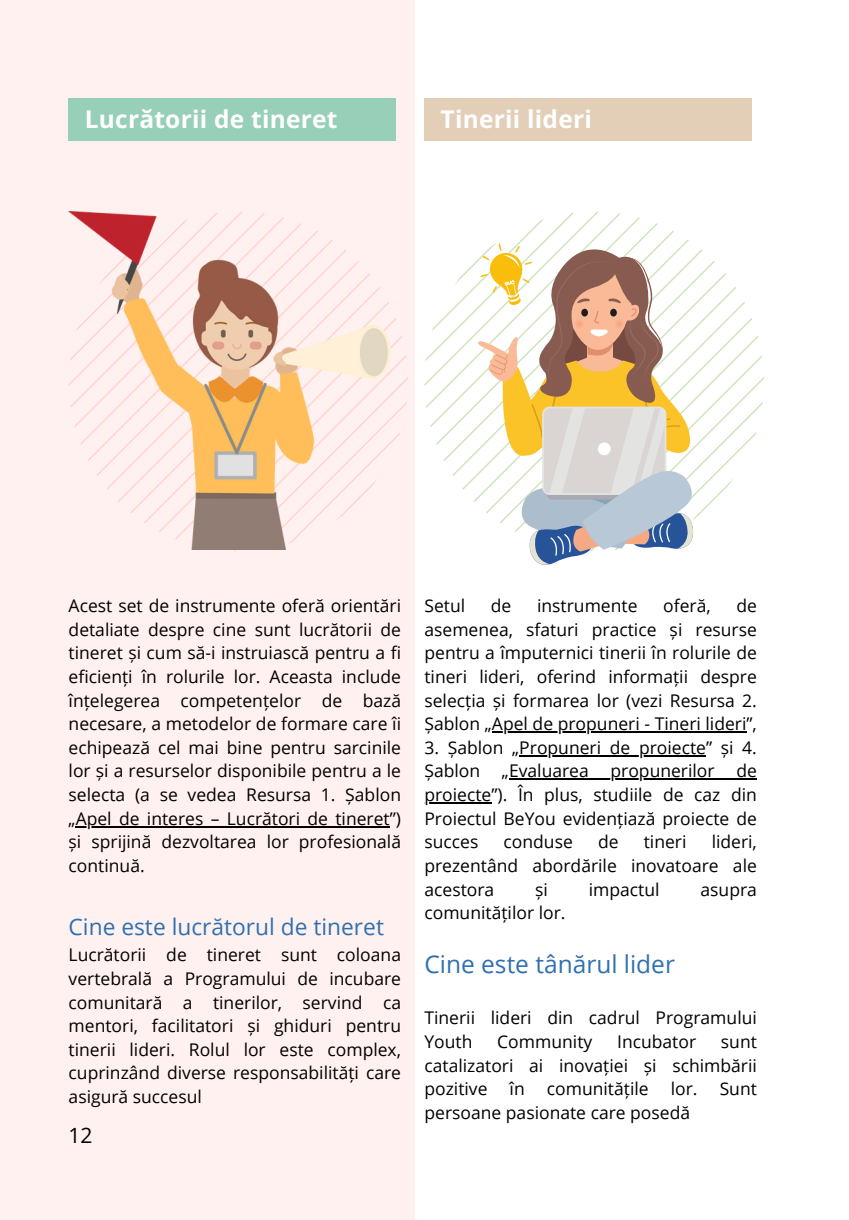
<style>
.page{position:relative;width:849px;height:1220px;background:#fff}
.page>*{position:absolute;margin:0;border:0;box-sizing:border-box;transform-origin:0 0}
.t1{font:700 24.5px "Open Sans";letter-spacing:.01em;color:#fff}
.t2{font:24.5px "Open Sans";color:#3070b0}
.t3{font:22.75px "Open Sans";color:#3070b0}
.t4{font:21px "Open Sans";color:#000}
.t5{font:17.5px/23.6px "Open Sans";color:#000;text-align:justify}
</style>
<div class="page">
<div style="left:0;top:0;width:414px;height:1219px;background:#fff1ef"></div>
<div style="left:69px;top:99px;width:327px;height:42px;background:#97cfb8"></div>
<div style="left:424px;top:99px;width:328px;height:42px;background:#e3ceb8"></div>
<svg style="left:424px;top:211px;width:340px;height:353px"></svg>
<img style="left:69px;top:211px;width:321px;height:338px">
<hr style="left:76px;top:826px;width:314px;height:1px;background:#000">
<hr style="left:492px;top:731px;width:254px;height:1px;background:#000">
<hr style="left:519px;top:755px;width:187px;height:1px;background:#000">
<hr style="left:509px;top:778px;width:248px;height:2px;background:#000">
<hr style="left:424px;top:802px;width:67px;height:1px;background:#000">
<h1 class="t1" style="left:85px;top:102px;width:254px">Lucrătorii de tineret</h1>
<h1 class="t1" style="left:440px;top:102px;width:153px">Tinerii lideri</h1>
<p class="t5" style="left:69px;top:593px;width:334px">Acest set de instrumente oferă orientări detaliate despre cine sunt lucrătorii de tineret și cum să-i instruiască pentru a fi eficienți în rolurile lor. Aceasta include înțelegerea competențelor de bază necesare, a metodelor de formare care îi echipează cel mai bine pentru sarcinile lor și a resurselor disponibile pentru a le selecta (a se vedea Resursa 1. Șablon „Apel de interes – Lucrători de tineret”) și sprijină dezvoltarea lor profesională continuă.</p>
<h2 class="t3" style="left:69px;top:910px;width:317px">Cine este lucrătorul de tineret</h2>
<p class="t5" style="left:69px;top:942px;width:334px">Lucrătorii de tineret sunt coloana vertebrală a Programului de incubare comunitară a tinerilor, servind ca mentori, facilitatori și ghiduri pentru tinerii lideri. Rolul lor este complex, cuprinzând diverse responsabilități care asigură succesul</p>
<p class="t4" style="left:69px;top:1120px;width:25px">12</p>
<p class="t5" style="left:424px;top:593px;width:42px">Setul</p>
<p class="t5" style="left:491px;top:593px;width:22px">de</p>
<p class="t5" style="left:537px;top:593px;width:102px">instrumente</p>
<p class="t5" style="left:663px;top:593px;width:49px">oferă,</p>
<p class="t5" style="left:424px;top:593px;width:334px;text-indent:312px">de asemenea, sfaturi practice și resurse pentru a împuternici tinerii în rolurile de tineri lideri, oferind informații despre selecția și formarea lor (vezi Resursa 2.<br>Șablon „Apel de propuneri - Tineri lideri”,</p>
<p class="t5" style="left:424px;top:735px;width:334px">3. Șablon „Propuneri de proiecte” și 4.<br>Șablon „Evaluarea propunerilor de proiecte”). În plus, studiile de caz din Proiectul BeYou evidențiază proiecte de succes</p>
<p class="t5" style="left:424px;top:829px;width:334px;text-indent:287px">lideri, prezentând abordările inovatoare ale acestora</p>
<p class="t5" style="left:503px;top:829px;width:71px">conduse</p>
<p class="t5" style="left:598px;top:829px;width:22px">de</p>
<p class="t5" style="left:644px;top:829px;width:44px">tineri</p>
<p class="t5" style="left:535px;top:877px;width:14px">și</p>
<p class="t5" style="left:589px;top:877px;width:72px">impactul</p>
<p class="t5" style="left:700px;top:877px;width:58px">asupra</p>
<p class="t5" style="left:424px;top:900px;width:143px">comunităților lor.</p>
<h1 class="t2" style="left:424px;top:946px;width:252px">Cine este tânărul lider</h1>
<p class="t5" style="left:424px;top:1005px;width:334px">Tinerii lideri din cadrul Programului<br>Youth</p>
<p class="t5" style="left:497px;top:1029px;width:97px">Community</p>
<p class="t5" style="left:617px;top:1029px;width:81px">Incubator</p>
<p class="t5" style="left:424px;top:1029px;width:334px;text-indent:296px">sunt catalizatori ai inovației și schimbării pozitive</p>
<p class="t5" style="left:510px;top:1076px;width:17px">în</p>
<p class="t5" style="left:547px;top:1076px;width:103px">comunitățile</p>
<p class="t5" style="left:671px;top:1076px;width:28px">lor.</p>
<p class="t5" style="left:720px;top:1076px;width:39px">Sunt</p>
<p class="t5" style="left:424px;top:1100px;width:267px">persoane pasionate care posedă</p>
</div>
